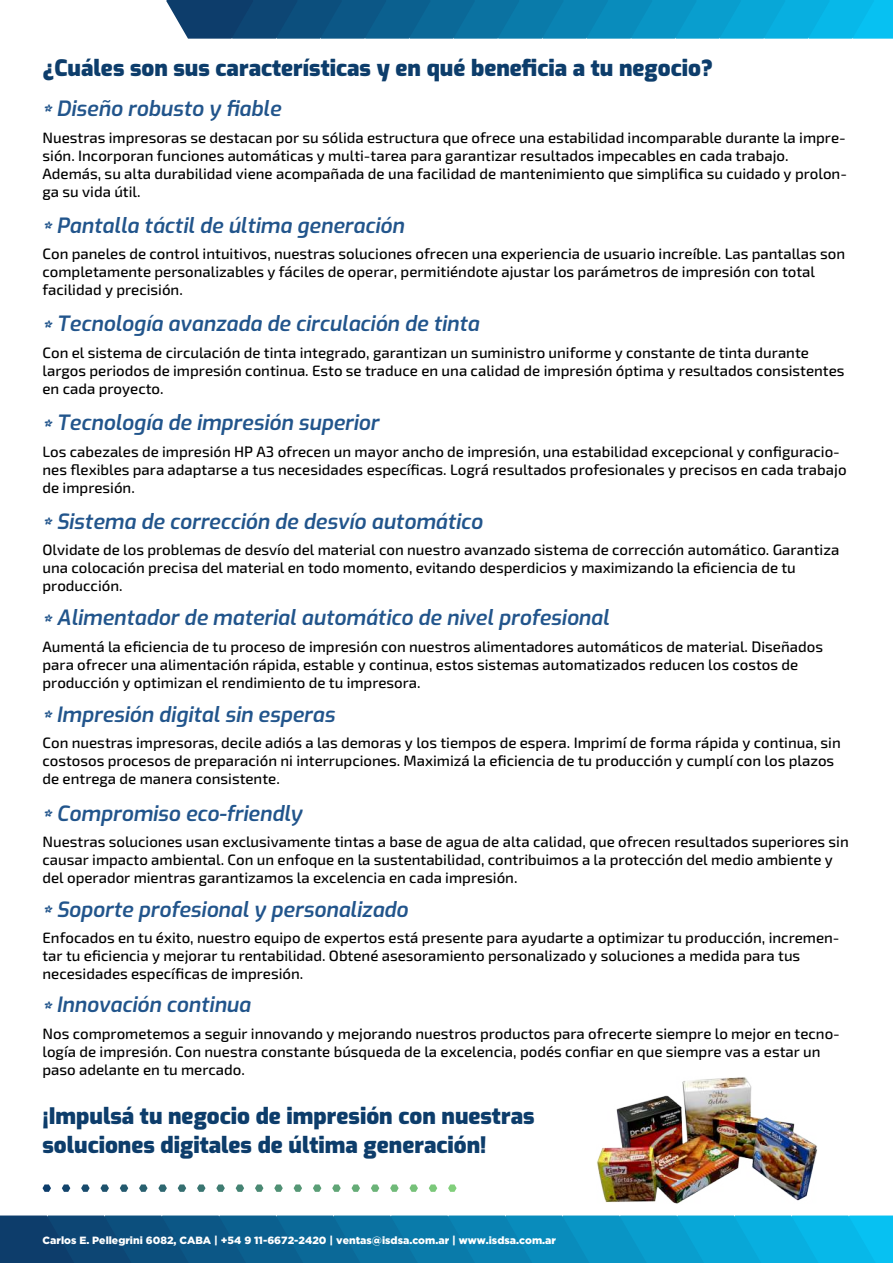
<style>
.page{position:relative;width:893px;height:1263px;background:#fff}
.page>*{position:absolute;margin:0;border:0;box-sizing:border-box;transform-origin:0 0}
.t1{font:900 22.5px/28.5px "Exo";color:#0d3d6b}
.t2{font:italic 600 21px "Exo";color:#22558c}
.t3{font:500 15px/18px "Exo 2";color:#000}
.t4{font:900 10.5px "Gotham";color:#fff}
.s1{font-weight:900}
</style>
<div class="page">
<svg style="left:0;top:1215px;width:893px;height:48px;background:#0c7ead"></svg>
<svg style="left:166px;top:0;width:727px;height:39px;background:#107ead"></svg>
<img style="left:597px;top:1077px;width:220px;height:127px">
<svg style="left:43px;top:1184px;width:8px;height:8px"></svg>
<svg style="left:62px;top:1184px;width:8px;height:8px"></svg>
<svg style="left:81px;top:1184px;width:9px;height:8px"></svg>
<svg style="left:100px;top:1184px;width:9px;height:8px"></svg>
<svg style="left:120px;top:1184px;width:8px;height:8px"></svg>
<svg style="left:139px;top:1184px;width:9px;height:8px"></svg>
<svg style="left:158px;top:1184px;width:9px;height:8px"></svg>
<svg style="left:178px;top:1184px;width:8px;height:8px"></svg>
<svg style="left:197px;top:1184px;width:9px;height:8px"></svg>
<svg style="left:216px;top:1184px;width:9px;height:8px"></svg>
<svg style="left:236px;top:1184px;width:8px;height:8px"></svg>
<svg style="left:255px;top:1184px;width:8px;height:8px"></svg>
<svg style="left:274px;top:1184px;width:9px;height:8px"></svg>
<svg style="left:294px;top:1184px;width:8px;height:8px"></svg>
<svg style="left:313px;top:1184px;width:8px;height:8px"></svg>
<svg style="left:332px;top:1184px;width:9px;height:8px"></svg>
<svg style="left:352px;top:1184px;width:8px;height:8px"></svg>
<svg style="left:371px;top:1184px;width:8px;height:8px"></svg>
<svg style="left:390px;top:1184px;width:9px;height:8px"></svg>
<svg style="left:409px;top:1184px;width:9px;height:8px"></svg>
<svg style="left:429px;top:1184px;width:8px;height:8px"></svg>
<svg style="left:448px;top:1184px;width:9px;height:8px"></svg>
<h1 class="t1" style="left:43px;top:53px;width:672px">¿Cuáles son sus características y en qué beneficia a tu negocio?</h1>
<h2 class="t2" style="left:43px;top:93px;width:240px"><span class="s1">*</span> Diseño robusto y fiable</h2>
<p class="t3" style="left:43px;top:128px;width:806px">Nuestras impresoras se destacan por su sólida estructura que ofrece una estabilidad incomparable durante la impre&shy;sión. Incorporan funciones automáticas y multi-tarea para garantizar resultados impecables en cada trabajo.<br>Además, su alta durabilidad viene acompañada de una facilidad de mantenimiento que simplifica su cuidado y prolon&shy;ga su vida útil.</p>
<h2 class="t2" style="left:43px;top:209px;width:363px"><span class="s1">*</span> Pantalla táctil de última generación</h2>
<p class="t3" style="left:43px;top:244px;width:804px">Con paneles de control intuitivos, nuestras soluciones ofrecen una experiencia de usuario increíble. Las pantallas son completamente personalizables y fáciles de operar, permitiéndote ajustar los parámetros de impresión con total facilidad y precisión.</p>
<h2 class="t2" style="left:43px;top:308px;width:438px"><span class="s1">*</span> Tecnología avanzada de circulación de tinta</h2>
<p class="t3" style="left:43px;top:343px;width:803px">Con el sistema de circulación de tinta integrado, garantizan un suministro uniforme y constante de tinta durante largos periodos de impresión continua. Esto se traduce en una calidad de impresión óptima y resultados consistentes en cada proyecto.</p>
<h2 class="t2" style="left:43px;top:407px;width:338px"><span class="s1">*</span> Tecnología de impresión superior</h2>
<p class="t3" style="left:43px;top:442px;width:805px">Los cabezales de impresión HP A3 ofrecen un mayor ancho de impresión, una estabilidad excepcional y configuracio&shy;nes flexibles para adaptarse a tus necesidades específicas. Lográ resultados profesionales y precisos en cada trabajo de impresión.</p>
<h2 class="t2" style="left:43px;top:505px;width:442px"><span class="s1">*</span> Sistema de corrección de desvío automático</h2>
<p class="t3" style="left:43px;top:540px;width:798px">Olvidate de los problemas de desvío del material con nuestro avanzado sistema de corrección automático. Garantiza una colocación precisa del material en todo momento, evitando desperdicios y maximizando la eficiencia de tu producción.</p>
<h2 class="t2" style="left:43px;top:602px;width:568px"><span class="s1">*</span> Alimentador de material automático de nivel profesional</h2>
<p class="t3" style="left:43px;top:637px;width:782px">Aumentá la eficiencia de tu proceso de impresión con nuestros alimentadores automáticos de material. Diseñados para ofrecer una alimentación rápida, estable y continua, estos sistemas automatizados reducen los costos de producción y optimizan el rendimiento de tu impresora.</p>
<h2 class="t2" style="left:43px;top:698px;width:294px"><span class="s1">*</span> Impresión digital sin esperas</h2>
<p class="t3" style="left:43px;top:733px;width:800px">Con nuestras impresoras, decile adiós a las demoras y los tiempos de espera. Imprimí de forma rápida y continua, sin costosos procesos de preparación ni interrupciones. Maximizá la eficiencia de tu producción y cumplí con los plazos de entrega de manera consistente.</p>
<h2 class="t2" style="left:43px;top:797px;width:261px"><span class="s1">*</span> Compromiso eco-friendly</h2>
<p class="t3" style="left:43px;top:832px;width:808px">Nuestras soluciones usan exclusivamente tintas a base de agua de alta calidad, que ofrecen resultados superiores sin causar impacto ambiental. Con un enfoque en la sustentabilidad, contribuimos a la protección del medio ambiente y del operador mientras garantizamos la excelencia en cada impresión.</p>
<h2 class="t2" style="left:43px;top:893px;width:367px"><span class="s1">*</span> Soporte profesional y personalizado</h2>
<p class="t3" style="left:43px;top:928px;width:799px">Enfocados en tu éxito, nuestro equipo de expertos está presente para ayudarte a optimizar tu producción, incremen&shy;tar tu eficiencia y mejorar tu rentabilidad. Obtené asesoramiento personalizado y soluciones a medida para tus necesidades específicas de impresión.</p>
<h2 class="t2" style="left:43px;top:989px;width:209px"><span class="s1">*</span> Innovación continua</h2>
<p class="t3" style="left:43px;top:1024px;width:799px">Nos comprometemos a seguir innovando y mejorando nuestros productos para ofrecerte siempre lo mejor en tecno&shy;logía de impresión. Con nuestra constante búsqueda de la excelencia, podés confiar en que siempre vas a estar un paso adelante en tu mercado.</p>
<h1 class="t1" style="left:43px;top:1101px;width:494px">¡Impulsá tu negocio de impresión con nuestras soluciones digitales de última generación!</h1>
<p class="t4" style="left:43px;top:1234px;width:515px">Carlos E. Pellegrini 6082, CABA | +54 9 11-6672-2420 | ventas@isdsa.com.ar | www.isdsa.com.ar</p>
</div>
